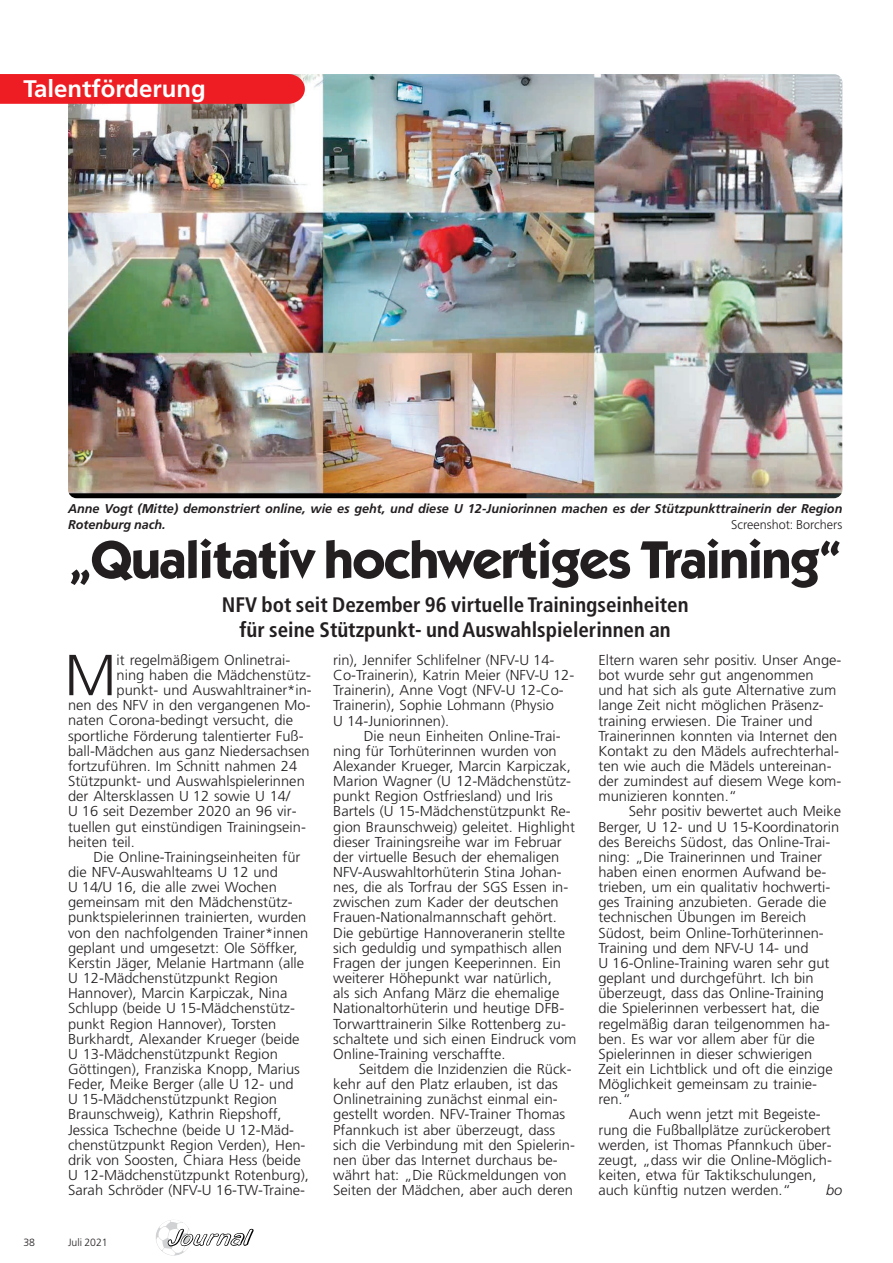
<style>
.page{position:relative;width:893px;height:1263px;background:#fff}
.page>*{position:absolute;margin:0;border:0;box-sizing:border-box;transform-origin:0 0}
.t1{font:300 57.75px "Frutiger";color:#231f20}
.t2{font:700 53.4px "Itc Kabel";letter-spacing:-.02em;color:#231f20}
.t3{font:700 24px "Frutiger";color:#fff}
.t4{font:700 condensed 21px/25.5px "Frutiger";color:#231f20;text-align:center}
.t5{font:300 14.4px/15.1px "Frutiger";color:#231f20}
.t6{font:italic 300 14.4px "Frutiger";color:#231f20}
.t7{font:italic 700 12.75px/15.1px "Frutiger";color:#231f20}
.t8{font:300 12.75px "Frutiger";color:#231f20}
.t9{font:300 10.5px "Frutiger";color:#231f20}
</style>
<div class="page">
<img style="left:155px;top:1220px;width:36px;height:36px;border-radius:50%">
<svg style="left:167px;top:1229px;width:87px;height:18px"></svg>
<img style="left:68px;top:74px;width:774px;height:424px;border-radius:9px">
<div style="left:0;top:74px;width:305px;height:30px;background:#ee1d23"></div>
<h3 class="t3" style="left:23px;top:79px;width:184px">Talentförderung</h3>
<p class="t7" style="left:68px;top:502px;width:775px">Anne Vogt (Mitte) demonstriert online, wie es geht, und diese U 12-Juniorinnen machen es der Stützpunkttrainerin der Region<br>Rotenburg nach.</p>
<p class="t8" style="left:731px;top:519px;width:113px">Screenshot: Borchers</p>
<h2 class="t2" style="left:68px;top:540px;width:775px">„Qualitativ hochwertiges Training“</h2>
<h3 class="t4" style="left:222px;top:594px;width:468px">NFV bot seit Dezember 96 virtuelle Trainingseinheiten für seine Stützpunkt- und Auswahlspielerinnen an</h3>
<h1 class="t1" style="left:64px;top:652px;width:54px">M</h1>
<p class="t5" style="left:117px;top:653px;width:175px">it regelmäßigem Onlinetrai-</p>
<p class="t5" style="left:117px;top:669px;width:196px">ning haben die Mädchenstütz-</p>
<p class="t5" style="left:117px;top:684px;width:197px">punkt- und Auswahltrainer*in-</p>
<p class="t5" style="left:68px;top:699px;width:244px">nen des NFV in den vergangenen Mo-</p>
<p class="t5" style="left:68px;top:714px;width:226px">naten Corona-bedingt versucht, die</p>
<p class="t5" style="left:68px;top:729px;width:237px">sportliche Förderung talentierter Fuß-</p>
<p class="t5" style="left:68px;top:744px;width:243px">ball-Mädchen aus ganz Niedersachsen</p>
<p class="t5" style="left:68px;top:759px;width:231px">fortzuführen. Im Schnitt nahmen 24</p>
<p class="t5" style="left:68px;top:775px;width:238px">Stützpunkt- und Auswahlspielerinnen</p>
<p class="t5" style="left:68px;top:790px;width:223px">der Altersklassen U 12 sowie U 14/</p>
<p class="t5" style="left:68px;top:805px;width:230px">U 16 seit Dezember 2020 an 96 vir-</p>
<p class="t5" style="left:68px;top:820px;width:239px">tuellen gut einstündigen Trainingsein-</p>
<p class="t5" style="left:68px;top:835px;width:68px">heiten teil.</p>
<p class="t5" style="left:94px;top:850px;width:208px">Die Online-Trainingseinheiten für</p>
<p class="t5" style="left:68px;top:866px;width:211px">die NFV-Auswahlteams U 12 und</p>
<p class="t5" style="left:68px;top:881px;width:210px">U 14/U 16, die alle zwei Wochen</p>
<p class="t5" style="left:68px;top:896px;width:226px">gemeinsam mit den Mädchenstütz-</p>
<p class="t5" style="left:68px;top:911px;width:239px">punktspielerinnen trainierten, wurden</p>
<p class="t5" style="left:68px;top:926px;width:242px">von den nachfolgenden Trainer*innen</p>
<p class="t5" style="left:68px;top:941px;width:231px">geplant und umgesetzt: Ole Söffker,</p>
<p class="t5" style="left:68px;top:956px;width:238px">Kerstin Jäger, Melanie Hartmann (alle</p>
<p class="t5" style="left:68px;top:972px;width:211px">U 12-Mädchenstützpunkt Region</p>
<p class="t5" style="left:68px;top:987px;width:221px">Hannover), Marcin Karpiczak, Nina</p>
<p class="t5" style="left:68px;top:1002px;width:228px">Schlupp (beide U 15-Mädchenstütz-</p>
<p class="t5" style="left:68px;top:1017px;width:210px">punkt Region Hannover), Torsten</p>
<p class="t5" style="left:68px;top:1032px;width:233px">Burkhardt, Alexander Krueger (beide</p>
<p class="t5" style="left:68px;top:1047px;width:211px">U 13-Mädchenstützpunkt Region</p>
<p class="t5" style="left:68px;top:1062px;width:233px">Göttingen), Franziska Knopp, Marius</p>
<p class="t5" style="left:68px;top:1078px;width:227px">Feder, Meike Berger (alle U 12- und</p>
<p class="t5" style="left:68px;top:1093px;width:210px">U 15-Mädchenstützpunkt Region</p>
<p class="t5" style="left:68px;top:1108px;width:215px">Braunschweig), Kathrin Riepshoff,</p>
<p class="t5" style="left:68px;top:1123px;width:228px">Jessica Tschechne (beide U 12-Mäd-</p>
<p class="t5" style="left:68px;top:1138px;width:239px">chenstützpunkt Region Verden), Hen-</p>
<p class="t5" style="left:68px;top:1153px;width:234px">drik von Soosten, Chiara Hess (beide</p>
<p class="t5" style="left:68px;top:1169px;width:242px">U 12-Mädchenstützpunkt Rotenburg),</p>
<p class="t5" style="left:68px;top:1184px;width:238px">Sarah Schröder (NFV-U 16-TW-Traine-</p>
<p class="t9" style="left:23px;top:1238px;width:13px">38</p>
<p class="t9" style="left:68px;top:1238px;width:41px">Juli 2021</p>
<p class="t5" style="left:333px;top:653px;width:242px">rin), Jennifer Schlifelner (NFV-U 14- Co-Trainerin), Katrin Meier (NFV-U 12- Trainerin), Anne Vogt (NFV-U 12-Co-Trainerin), Sophie Lohmann (Physio<br>U 14-Juniorinnen).</p>
<p class="t5" style="left:333px;top:729px;width:245px;text-indent:30px">Die neun Einheiten Online-Trai&shy;ning für Torhüterinnen wurden von Alexander Krueger, Marcin Karpiczak, Marion Wagner (U 12-Mädchenstütz&shy;punkt Region Ostfriesland) und Iris Bartels (U 15-Mädchenstützpunkt Re&shy;gion Braunschweig) geleitet. Highlight dieser Trainingsreihe war im Februar der virtuelle Besuch der ehemaligen NFV-Auswahltorhüterin Stina Johan&shy;nes, die als Torfrau der SGS Essen in&shy;zwischen zum Kader der deutschen Frauen-Nationalmannschaft gehört.<br>Die gebürtige Hannoveranerin stellte sich geduldig und sympathisch allen Fragen der jungen Keeperinnen. Ein weiterer Höhepunkt war natürlich,<br>als sich Anfang März die ehemalige Nationaltorhüterin und heutige DFB-Torwarttrainerin Silke Rottenberg zu&shy;schaltete und sich einen Eindruck vom Online-Training verschaffte.</p>
<p class="t5" style="left:333px;top:1063px;width:243px;text-indent:26px">Seitdem die Inzidenzien die Rück&shy;kehr auf den Platz erlauben, ist das Onlinetraining zunächst einmal ein&shy;gestellt worden. NFV-Trainer Thomas Pfannkuch ist aber überzeugt, dass sich die Verbindung mit den Spielerin&shy;nen über das Internet durchaus be&shy;währt hat: „Die Rückmeldungen von Seiten der Mädchen, aber auch deren</p>
<p class="t5" style="left:598px;top:653px;width:244px">Eltern waren sehr positiv. Unser Ange&shy;bot wurde sehr gut angenommen und hat sich als gute Alternative zum lange Zeit nicht möglichen Präsenz&shy;training erwiesen. Die Trainer und Trainerinnen konnten via Internet den Kontakt zu den Mädels aufrechterhal&shy;ten wie auch die Mädels untereinan&shy;der zumindest auf diesem Wege kom&shy;munizieren konnten.“</p>
<p class="t5" style="left:598px;top:805px;width:244px;text-indent:30px">Sehr positiv bewertet auch Meike Berger, U 12- und U 15-Koordinatorin des Bereichs Südost, das Online-Trai&shy;ning: „Die Trainerinnen und Trainer haben einen enormen Aufwand be&shy;trieben, um ein qualitativ hochwerti&shy;ges Training anzubieten. Gerade die technischen Übungen im Bereich Südost, beim Online-Torhüterinnen-Training und dem NFV-U 14- und<br>U 16-Online-Training waren sehr gut geplant und durchgeführt. Ich bin überzeugt, dass das Online-Training die Spielerinnen verbessert hat, die regelmäßig daran teilgenommen ha&shy;ben. Es war vor allem aber für die Spielerinnen in dieser schwierigen<br>Zeit ein Lichtblick und oft die einzige Möglichkeit gemeinsam zu trainie&shy;ren.“</p>
<p class="t5" style="left:598px;top:1108px;width:235px;text-indent:30px">Auch wenn jetzt mit Begeiste&shy;rung die Fußballplätze zurückerobert werden, ist Thomas Pfannkuch über&shy;zeugt, „dass wir die Online-Möglich&shy;keiten, etwa für Taktikschulungen, auch künftig nutzen werden.“</p>
<p class="t6" style="left:826px;top:1184px;width:18px">bo</p>
</div>
